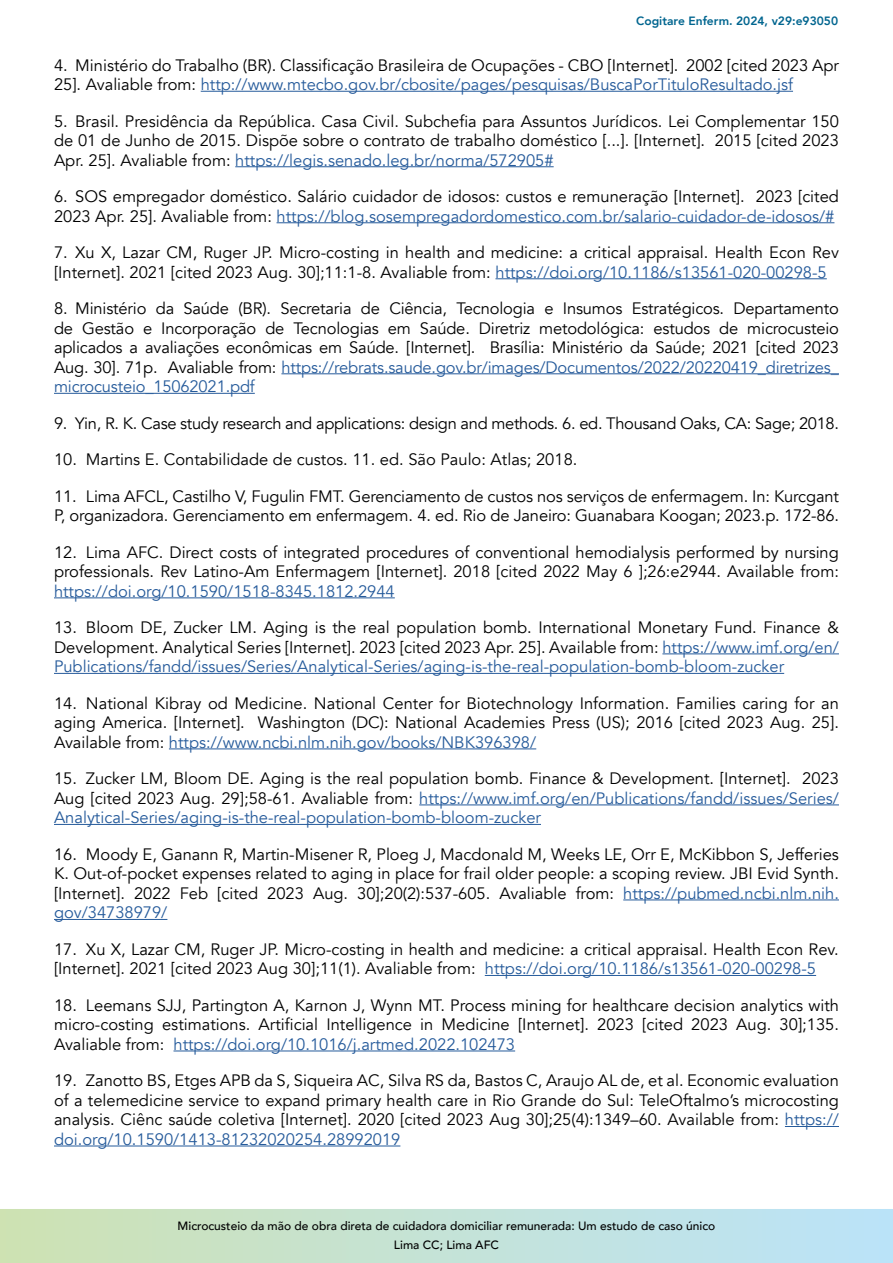
<style>
.page{position:relative;width:893px;height:1263px;background:#fff}
.page>*{position:absolute;margin:0;border:0;box-sizing:border-box;transform-origin:0 0}
.t1{font:16.5px/19.5px "Avenir";color:#000;text-align:justify}
.t2{font:16.5px "Avenir";letter-spacing:-.02em;color:#000}
.t3{font:16.5px "Avenir";color:#265b9b}
.t4{font:500 12px/18.6px "Avenir";color:#000;text-align:center}
.t5{font:800 12px "Avenir";color:#00658f}
.s1{color:#265b9b}
</style>
<div class="page">
<svg style="left:0;top:1209px;width:893px;height:54px;background:#c4e2d6"></svg>
<hr style="left:201px;top:91px;width:592px;height:1px;background:#265b9b">
<hr style="left:235px;top:166px;width:319px;height:1px;background:#265b9b">
<hr style="left:277px;top:222px;width:557px;height:1px;background:#265b9b">
<hr style="left:495px;top:278px;width:332px;height:1px;background:#265b9b">
<hr style="left:281px;top:373px;width:558px;height:1px;background:#265b9b">
<hr style="left:54px;top:393px;width:201px;height:1px;background:#265b9b">
<hr style="left:54px;top:597px;width:341px;height:1px;background:#265b9b">
<hr style="left:662px;top:653px;width:177px;height:1px;background:#265b9b">
<hr style="left:54px;top:673px;width:730px;height:1px;background:#265b9b">
<hr style="left:169px;top:748px;width:367px;height:1px;background:#265b9b">
<hr style="left:419px;top:804px;width:420px;height:1px;background:#265b9b">
<hr style="left:54px;top:824px;width:487px;height:1px;background:#265b9b">
<hr style="left:623px;top:899px;width:216px;height:1px;background:#265b9b">
<hr style="left:54px;top:919px;width:113px;height:1px;background:#265b9b">
<hr style="left:485px;top:975px;width:331px;height:1px;background:#265b9b">
<hr style="left:173px;top:1050px;width:342px;height:1px;background:#265b9b">
<hr style="left:785px;top:1126px;width:54px;height:1px;background:#265b9b">
<hr style="left:54px;top:1145px;width:346px;height:1px;background:#265b9b">
<p class="t5" style="left:636px;top:12px;width:203px">Cogitare Enferm. 2024, v29:e93050</p>
<p class="t1" style="left:54px;top:55px;width:786px">4. Ministério do Trabalho (BR). Classificação Brasileira de Ocupações - CBO [Internet]. 2002 [cited 2023 Apr<br>25]. Avaliable from: <span class="s1">http://www.mtecbo.gov.br/cbosite/pages/pesquisas/BuscaPorTituloResultado.jsf</span></p>
<p class="t1" style="left:54px;top:111px;width:786px">5. Brasil. Presidência da República. Casa Civil. Subchefia para Assuntos Jurídicos. Lei Complementar 150 de 01 de Junho de 2015. Dispõe sobre o contrato de trabalho doméstico [...]. [Internet]. 2015 [cited 2023<br>Apr. 25]. Avaliable from: <span class="s1">https://legis.senado.leg.br/norma/572905#</span></p>
<p class="t1" style="left:54px;top:187px;width:786px">6. SOS empregador doméstico. Salário cuidador de idosos: custos e remuneração [Internet]. 2023 [cited<br>2023 Apr. 25]. Avaliable from: <span class="s1">https://blog.sosempregadordomestico.com.br/salario-cuidador-de-idosos/#</span></p>
<p class="t1" style="left:54px;top:243px;width:787px">7. Xu X, Lazar CM, Ruger JP. Micro-costing in health and medicine: a critical appraisal. Health Econ Rev [Internet]. 2021 [cited 2023 Aug. 30];11:1-8. Avaliable from: <span class="s1">https://doi.org/10.1186/s13561-020-00298-5</span></p>
<p class="t1" style="left:54px;top:299px;width:786px">8. Ministério da Saúde (BR). Secretaria de Ciência, Tecnologia e Insumos Estratégicos. Departamento de Gestão e Incorporação de Tecnologias em Saúde. Diretriz metodológica: estudos de microcusteio aplicados a avaliações econômicas em Saúde. [Internet]. Brasília: Ministério da Saúde; 2021 [cited 2023<br>Aug. 30]. 71p. Avaliable from: <span class="s1">https://rebrats.saude.gov.br/images/Documentos/2022/20220419_diretrizes_ microcusteio_15062021.pdf</span></p>
<p class="t2" style="left:54px;top:413px;width:786px">9. Yin, R. K. Case study research and applications: design and methods. 6. ed. Thousand Oaks, CA: Sage; 2018.</p>
<p class="t1" style="left:54px;top:450px;width:525px">10. Martins E. Contabilidade de custos. 11. ed. São Paulo: Atlas; 2018.</p>
<p class="t1" style="left:54px;top:486px;width:786px">11. Lima AFCL, Castilho V, Fugulin FMT. Gerenciamento de custos nos serviços de enfermagem. In: Kurcgant<br>P, organizadora. Gerenciamento em enfermagem. 4. ed. Rio de Janeiro: Guanabara Koogan; 2023.p. 172-86.</p>
<p class="t1" style="left:54px;top:543px;width:786px">12. Lima AFC. Direct costs of integrated procedures of conventional hemodialysis performed by nursing professionals. Rev Latino-Am Enfermagem [Internet]. 2018 [cited 2022 May 6 ];26:e2944. Available from:</p>
<p class="t3" style="left:54px;top:581px;width:342px">https://doi.org/10.1590/1518-8345.1812.2944</p>
<p class="t1" style="left:54px;top:618px;width:786px">13. Bloom DE, Zucker LM. Aging is the real population bomb. International Monetary Fund. Finance &amp; Development. Analytical Series [Internet]. 2023 [cited 2023 Apr. 25]. Available from: <span class="s1">https://www.imf.org/en/ Publications/fandd/issues/Series/Analytical-Series/aging-is-the-real-population-bomb-bloom-zucker</span></p>
<p class="t1" style="left:54px;top:694px;width:786px">14. National Kibray od Medicine. National Center for Biotechnology Information. Families caring for an aging America. [Internet]. Washington (DC): National Academies Press (US); 2016 [cited 2023 Aug. 25].<br>Available from: <span class="s1">https://www.ncbi.nlm.nih.gov/books/NBK396398/</span></p>
<p class="t1" style="left:54px;top:769px;width:786px">15. Zucker LM, Bloom DE. Aging is the real population bomb. Finance &amp; Development. [Internet]. 2023<br>Aug [cited 2023 Aug. 29];58-61. Avaliable from: <span class="s1">https://www.imf.org/en/Publications/fandd/issues/Series/ Analytical-Series/aging-is-the-real-population-bomb-bloom-zucker</span></p>
<p class="t1" style="left:54px;top:845px;width:786px">16. Moody E, Ganann R, Martin-Misener R, Ploeg J, Macdonald M, Weeks LE, Orr E, McKibbon S, Jefferies K. Out-of-pocket expenses related to aging in place for frail older people: a scoping review. JBI Evid Synth. [Internet]. 2022 Feb [cited 2023 Aug. 30];20(2):537-605. Avaliable from: <span class="s1">https://pubmed.ncbi.nlm.nih. gov/34738979/</span></p>
<p class="t1" style="left:54px;top:940px;width:786px">17. Xu X, Lazar CM, Ruger JP. Micro-costing in health and medicine: a critical appraisal. Health Econ Rev. [Internet]. 2021 [cited 2023 Aug 30];11(1). Avaliable from: <span class="s1">https://doi.org/10.1186/s13561-020-00298-5</span></p>
<p class="t1" style="left:54px;top:996px;width:786px">18. Leemans SJJ, Partington A, Karnon J, Wynn MT. Process mining for healthcare decision analytics with micro-costing estimations. Artificial Intelligence in Medicine [Internet]. 2023 [cited 2023 Aug. 30];135.<br>Avaliable from: <span class="s1">https://doi.org/10.1016/j.artmed.2022.102473</span></p>
<p class="t1" style="left:54px;top:1071px;width:786px">19. Zanotto BS, Etges APB da S, Siqueira AC, Silva RS da, Bastos C, Araujo AL de, et al. Economic evaluation of a telemedicine service to expand primary health care in Rio Grande do Sul: TeleOftalmo’s microcosting analysis. Ciênc saúde coletiva [Internet]. 2020 [cited 2023 Aug 30];25(4):1349–60. Available from: <span class="s1">https:// doi.org/10.1590/1413-81232020254.28992019</span></p>
<p class="t4" style="left:178px;top:1216px;width:539px">Microcusteio da mão de obra direta de cuidadora domiciliar remunerada: Um estudo de caso único<br>Lima CC; Lima AFC</p>
</div>
